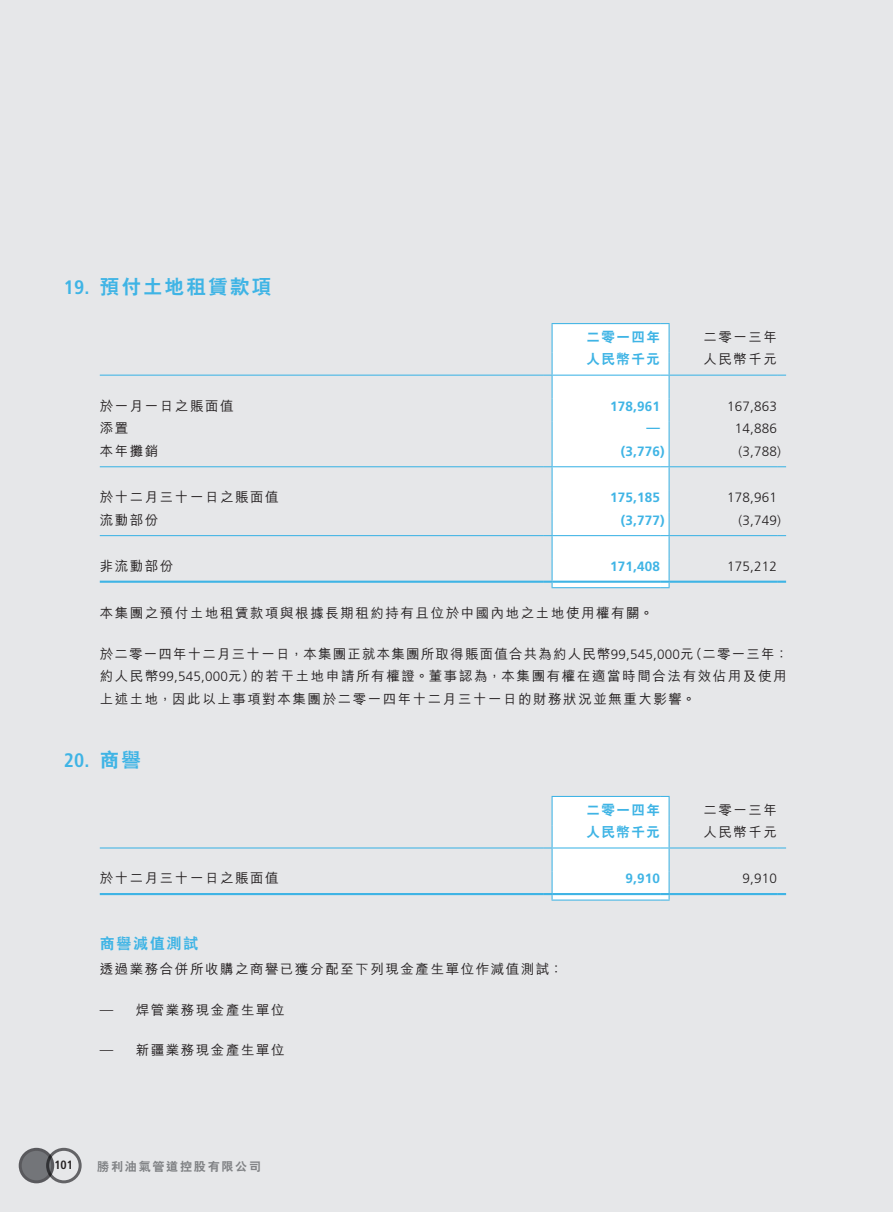
<style>
.page{position:relative;width:893px;height:1212px;background:#e6e7e9}
.page>*{position:absolute;margin:0;border:0;box-sizing:border-box;transform-origin:0 0}
._03_H1{font:800 19.5px "C Hei 2 HK";letter-spacing:.115em;color:#3fb4e5}
._03_H1-2{font:700 condensed 19.5px "Frutiger LT Std";color:#3fb4e5}
._04___H2{font:800 15px "C Hei 2 HK";letter-spacing:.115em;color:#3fb4e5}
._12___P2{font:500 13.5px/22.5px "M Hei HK";letter-spacing:.115em;color:#231f20}
._12___P2-2{font:500 13.5px/22.5px "M Hei HK";letter-spacing:.09em;color:#231f20}
._15_Table_Stub{font:500 13.5px "M Hei HK";letter-spacing:.115em;color:#231f20}
._31_table_tab_6pt{font:300 13.5px "Frutiger LT Std";letter-spacing:.015em;color:#231f20}
._31_table_tab_6pt-2{font:700 13.5px "Frutiger LT Std";letter-spacing:.015em;color:#3fb4e5}
._08____IN2{font:500 13.5px "M Hei HK";letter-spacing:.115em;color:#231f20}
._11_P0{font:500 13.5px "M Hei HK";letter-spacing:.115em;color:#231f20}
._11_P0-2{font:800 13.5px "C Hei 2 HK";letter-spacing:.115em;color:#3fb4e5}
._31_table_tab_6pt-3{font:500 13.5px "M Hei HK";letter-spacing:.115em;color:#231f20}
._31_table_tab_6pt-4{font:800 13.5px "C Hei 2 HK";letter-spacing:.115em;color:#3fb4e5}
._08____IN2-2{font:300 13.5px "Frutiger LT Std";color:#231f20}
.t1{font:800 12px "C Hei 2 HK";letter-spacing:.15em;color:#808285}
.t2{font:700 condensed 12px "Frutiger LT Std";color:#231f20}
.s1{font-family:"Frutiger LT Std";font-weight:300}
</style>
<div class="page">
<div style="left:46px;top:1148px;width:36px;height:35px;border:3px solid #636366;border-radius:50%"></div>
<svg style="left:20px;top:1149px;width:33px;height:33px"></svg>
<div style="left:19px;top:1148px;width:35px;height:35px;border:3px solid #636366;border-radius:50%"></div>
<hr style="left:100px;top:375px;width:443px;height:1px;background:#3fb4e5">
<hr style="left:669px;top:375px;width:108px;height:1px;background:#3fb4e5">
<hr style="left:100px;top:466px;width:443px;height:1px;background:#3fb4e5">
<hr style="left:100px;top:535px;width:443px;height:1px;background:#3fb4e5">
<hr style="left:100px;top:581px;width:443px;height:2px;background:#3fb4e5">
<hr style="left:669px;top:466px;width:108px;height:1px;background:#3fb4e5">
<hr style="left:669px;top:535px;width:108px;height:1px;background:#3fb4e5">
<hr style="left:669px;top:581px;width:108px;height:2px;background:#3fb4e5">
<svg style="left:777px;top:581px;width:9px;height:2px"></svg>
<svg style="left:543px;top:323px;width:127px;height:265px;background:#f4fafc"></svg>
<hr style="left:100px;top:847px;width:443px;height:1px;background:#3fb4e5">
<hr style="left:669px;top:847px;width:108px;height:1px;background:#3fb4e5">
<hr style="left:100px;top:893px;width:443px;height:2px;background:#3fb4e5">
<hr style="left:669px;top:893px;width:108px;height:2px;background:#3fb4e5">
<svg style="left:777px;top:893px;width:9px;height:2px"></svg>
<svg style="left:543px;top:796px;width:127px;height:104px;background:#f1f8fb"></svg>
<p class="_03_H1-2" style="left:64px;top:275px;width:27px">19.</p>
<p class="_03_H1" style="left:100px;top:274px;width:173px">預付土地租賃款項</p>
<p class="_11_P0-2" style="left:586px;top:328px;width:75px">二零一四年</p>
<p class="_11_P0" style="left:703px;top:327px;width:75px">二零一三年</p>
<p class="_11_P0-2" style="left:586px;top:350px;width:75px">人民幣千元</p>
<p class="_11_P0" style="left:703px;top:350px;width:75px">人民幣千元</p>
<p class="_15_Table_Stub" style="left:100px;top:396px;width:135px">於一月一日之賬面值</p>
<p class="_31_table_tab_6pt-2" style="left:610px;top:398px;width:51px">178,961</p>
<p class="_31_table_tab_6pt" style="left:727px;top:398px;width:51px">167,863</p>
<p class="_15_Table_Stub" style="left:100px;top:418px;width:30px">添置</p>
<p class="_31_table_tab_6pt-2" style="left:647px;top:419px;width:15px">—</p>
<p class="_31_table_tab_6pt" style="left:735px;top:421px;width:44px">14,886</p>
<p class="_15_Table_Stub" style="left:100px;top:441px;width:60px">本年攤銷</p>
<p class="_31_table_tab_6pt-2" style="left:621px;top:443px;width:45px">)3,776(</p>
<p class="_31_table_tab_6pt" style="left:739px;top:444px;width:44px">)3,788(</p>
<p class="_15_Table_Stub" style="left:100px;top:487px;width:180px">於十二月三十一日之賬面值</p>
<p class="_31_table_tab_6pt-2" style="left:610px;top:489px;width:51px">175,185</p>
<p class="_31_table_tab_6pt" style="left:727px;top:490px;width:51px">178,961</p>
<p class="_15_Table_Stub" style="left:100px;top:510px;width:60px">流動部份</p>
<p class="_31_table_tab_6pt-2" style="left:621px;top:512px;width:45px">)3,777(</p>
<p class="_31_table_tab_6pt" style="left:739px;top:513px;width:44px">)3,749(</p>
<p class="_15_Table_Stub" style="left:100px;top:556px;width:75px">非流動部份</p>
<p class="_12___P2" style="left:100px;top:601px;width:555px">本集團之預付土地租賃款項與根據長期租約持有且位於中國內地之土地使用權有關。</p>
<p class="_31_table_tab_6pt-2" style="left:610px;top:558px;width:51px">171,408</p>
<p class="_31_table_tab_6pt" style="left:727px;top:559px;width:51px">175,212</p>
<p class="_12___P2-2" style="left:251px;top:641px;width:538px;text-indent:-151px">於二零一四年十二月三十一日，本集團正就本集團所取得賬面值合共為約人民幣<span class="s1">99,545,000</span>元<br>的若干土地申請所有權證。董事認為，本集團有權在適當時間合法有效佔用及使用</p>
<p class="_12___P2" style="left:689px;top:641px;width:101px">（二零一三年：</p>
<p class="_12___P2" style="left:100px;top:664px;width:597px">約人民幣<span class="s1">99,545,000</span>元）<br>上述土地，因此以上事項對本集團於二零一四年十二月三十一日的財務狀況並無重大影響。</p>
<p class="_03_H1-2" style="left:64px;top:748px;width:27px">20.</p>
<p class="_03_H1" style="left:100px;top:746px;width:43px">商譽</p>
<p class="_15_Table_Stub" style="left:100px;top:868px;width:180px">於十二月三十一日之賬面值</p>
<p class="_31_table_tab_6pt-4" style="left:586px;top:800px;width:75px">二零一四年</p>
<p class="_31_table_tab_6pt-3" style="left:703px;top:800px;width:75px">二零一三年</p>
<p class="_31_table_tab_6pt-4" style="left:586px;top:823px;width:75px">人民幣千元</p>
<p class="_31_table_tab_6pt-3" style="left:703px;top:822px;width:75px">人民幣千元</p>
<p class="_31_table_tab_6pt-2" style="left:626px;top:871px;width:36px">9,910</p>
<p class="_31_table_tab_6pt" style="left:743px;top:871px;width:36px">9,910</p>
<p class="_04___H2" style="left:100px;top:933px;width:100px">商譽減值測試</p>
<p class="_12___P2" style="left:100px;top:957px;width:465px">透過業務合併所收購之商譽已獲分配至下列現金產生單位作減值測試：</p>
<p class="_08____IN2" style="left:136px;top:1000px;width:150px">焊管業務現金產生單位</p>
<p class="_08____IN2-2" style="left:100px;top:1001px;width:15px">—</p>
<p class="_08____IN2-2" style="left:100px;top:1042px;width:15px">—</p>
<p class="_08____IN2" style="left:136px;top:1041px;width:150px">新疆業務現金產生單位</p>
<p class="t2" style="left:54px;top:1158px;width:20px">101</p>
<p class="t1" style="left:97px;top:1158px;width:165px">勝利油氣管道控股有限公司</p>
</div>
